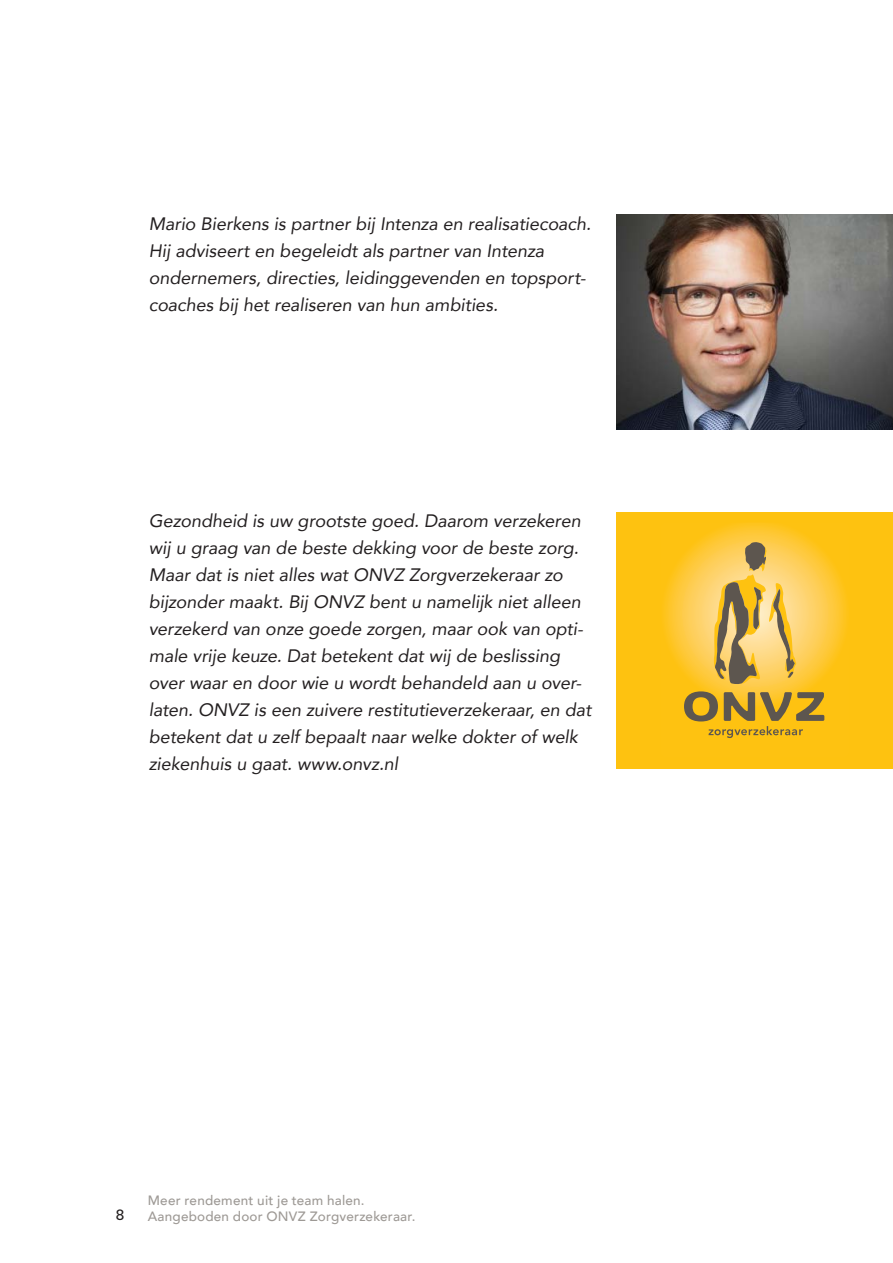
<style>
.page{position:relative;width:893px;height:1263px;background:#fff}
.page>*{position:absolute;margin:0;border:0;box-sizing:border-box;transform-origin:0 0}
.t1{font:italic 18px/27px "Avenir";color:#231f20}
.t2{font:600 16.5px "Archer";color:#231f20}
.t3{font:500 13.5px "Avenir";letter-spacing:.015em;color:#5d564f}
</style>
<div class="page">
<img style="left:617px;top:215px;width:276px;height:214px">
<div style="left:617px;top:512px;width:276px;height:256px;background:#fec210"></div>
<svg style="left:665px;top:523px;width:181px;height:215px"></svg>
<p class="t1" style="left:149px;top:210px;width:444px">Mario Bierkens is partner bij Intenza en realisatiecoach.<br>Hij adviseert en begeleidt als partner van Intenza ondernemers, directies, leidinggevenden en topsport&shy;coaches bij het realiseren van hun ambities.</p>
<p class="t1" style="left:149px;top:507px;width:444px">Gezondheid is uw grootste goed. Daarom verzekeren wij u graag van de beste dekking voor de beste zorg.<br>Maar dat is niet alles wat ONVZ Zorgverzekeraar zo bijzonder maakt. Bij ONVZ bent u namelijk niet alleen verzekerd van onze goede zorgen, maar ook van opti&shy;male vrije keuze. Dat betekent dat wij de beslissing over waar en door wie u wordt behandeld aan u over&shy;laten. ONVZ is een zuivere restitutieverzekeraar, en dat betekent dat u zelf bepaalt naar welke dokter of welk ziekenhuis u gaat. www.onvz.nl</p>
<p class="t3" style="left:148px;top:1188px;width:218px">Meer rendement uit je team halen.</p>
<p class="t2" style="left:116px;top:1202px;width:10px">8</p>
<p class="t3" style="left:148px;top:1204px;width:269px">Aangeboden door ONVZ Zorgverzekeraar.</p>
</div>
